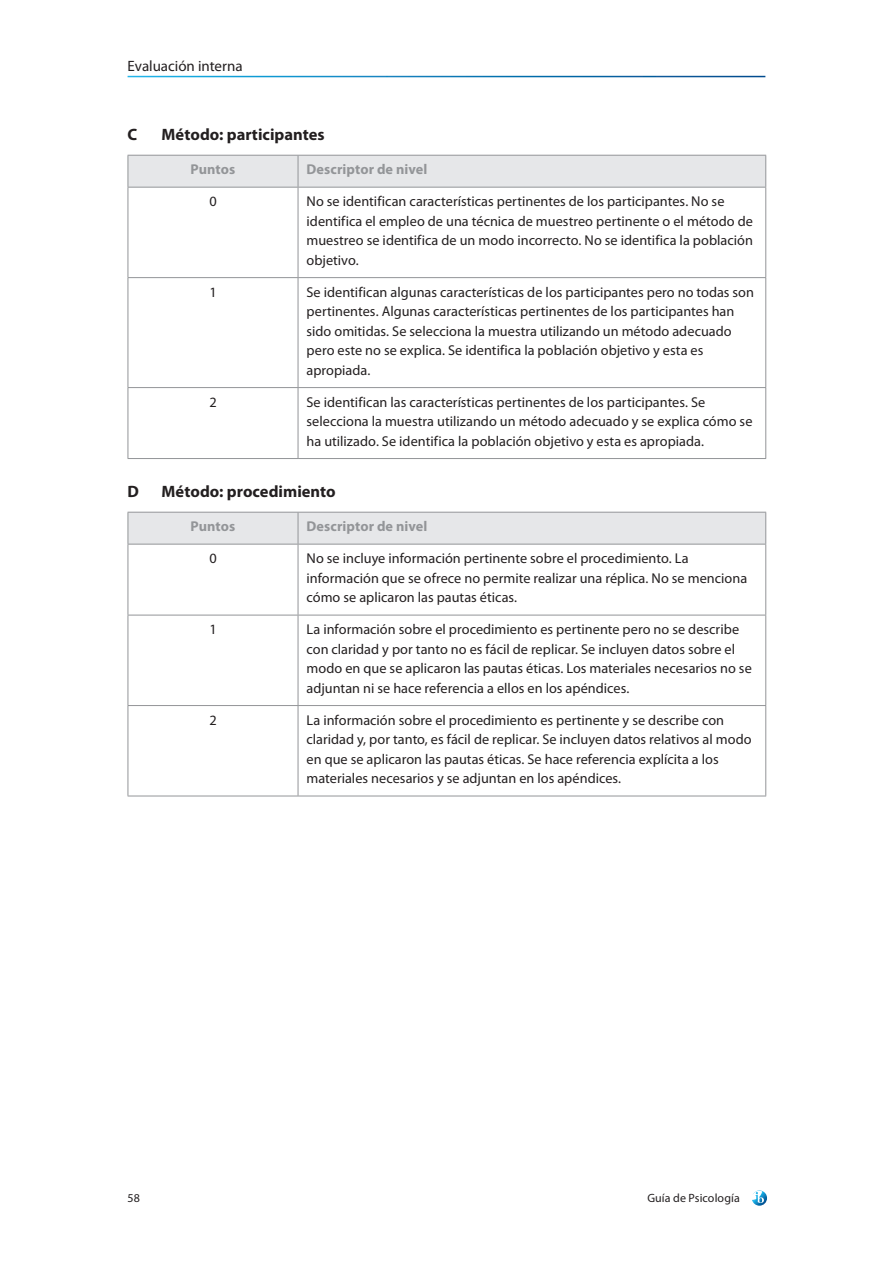
<style>
.page{position:relative;width:893px;height:1263px;background:#fff}
.page>*{position:absolute;margin:0;border:0;box-sizing:border-box;transform-origin:0 0}
.t1{font:700 16.5px "Myriad Pro";color:#231f20}
.t2{font:15px "Myriad Pro";color:#231f20}
.t3{font:14.25px/19.5px "Myriad Pro";letter-spacing:.005em;color:#231f20}
.t4{font:700 14.25px "Myriad Pro";letter-spacing:.005em;color:#939598}
.t5{font:12px "Myriad Pro";letter-spacing:.005em;color:#231f20}
</style>
<div class="page">
<svg style="left:752px;top:1190px;width:15px;height:16px"></svg>
<div style="left:129px;top:156px;width:636px;height:31px;background:#e6e7e9"></div>
<hr style="left:298px;top:156px;width:1px;height:31px;background:#939598">
<hr style="left:298px;top:188px;width:1px;height:89px;background:#939598">
<hr style="left:128px;top:277px;width:170px;height:1px;background:#939598">
<hr style="left:298px;top:277px;width:468px;height:1px;background:#939598">
<hr style="left:298px;top:278px;width:1px;height:109px;background:#939598">
<hr style="left:128px;top:387px;width:170px;height:1px;background:#939598">
<hr style="left:298px;top:387px;width:468px;height:1px;background:#939598">
<hr style="left:298px;top:388px;width:1px;height:70px;background:#939598">
<hr style="left:128px;top:188px;width:1px;height:89px;background:#939598">
<hr style="left:765px;top:188px;width:1px;height:89px;background:#939598">
<hr style="left:128px;top:278px;width:1px;height:109px;background:#939598">
<hr style="left:765px;top:278px;width:1px;height:109px;background:#939598">
<hr style="left:128px;top:388px;width:1px;height:70px;background:#939598">
<hr style="left:765px;top:388px;width:1px;height:70px;background:#939598">
<hr style="left:128px;top:458px;width:170px;height:1px;background:#939598">
<hr style="left:298px;top:458px;width:468px;height:1px;background:#939598">
<hr style="left:128px;top:155px;width:170px;height:1px;background:#939598">
<hr style="left:128px;top:156px;width:1px;height:31px;background:#939598">
<hr style="left:298px;top:155px;width:468px;height:1px;background:#939598">
<hr style="left:765px;top:156px;width:1px;height:31px;background:#939598">
<hr style="left:128px;top:187px;width:170px;height:1px;background:#939598">
<hr style="left:298px;top:187px;width:468px;height:1px;background:#939598">
<div style="left:129px;top:513px;width:636px;height:31px;background:#e6e7e9"></div>
<hr style="left:298px;top:512px;width:1px;height:32px;background:#939598">
<hr style="left:298px;top:544px;width:1px;height:71px;background:#939598">
<hr style="left:128px;top:615px;width:170px;height:1px;background:#939598">
<hr style="left:298px;top:615px;width:468px;height:1px;background:#939598">
<hr style="left:298px;top:615px;width:1px;height:90px;background:#939598">
<hr style="left:128px;top:705px;width:170px;height:1px;background:#939598">
<hr style="left:298px;top:705px;width:468px;height:1px;background:#939598">
<hr style="left:298px;top:706px;width:1px;height:90px;background:#939598">
<hr style="left:128px;top:544px;width:1px;height:71px;background:#939598">
<hr style="left:765px;top:544px;width:1px;height:71px;background:#939598">
<hr style="left:128px;top:615px;width:1px;height:90px;background:#939598">
<hr style="left:765px;top:615px;width:1px;height:90px;background:#939598">
<hr style="left:128px;top:706px;width:1px;height:90px;background:#939598">
<hr style="left:765px;top:706px;width:1px;height:90px;background:#939598">
<hr style="left:128px;top:796px;width:170px;height:1px;background:#939598">
<hr style="left:298px;top:796px;width:468px;height:1px;background:#939598">
<hr style="left:128px;top:512px;width:170px;height:1px;background:#939598">
<hr style="left:128px;top:512px;width:1px;height:32px;background:#939598">
<hr style="left:298px;top:512px;width:468px;height:1px;background:#939598">
<hr style="left:765px;top:512px;width:1px;height:32px;background:#939598">
<hr style="left:128px;top:544px;width:170px;height:1px;background:#939598">
<hr style="left:298px;top:544px;width:468px;height:1px;background:#939598">
<p class="t2" style="left:128px;top:57px;width:117px">Evaluación interna</p>
<p class="t1" style="left:128px;top:124px;width:11px">C</p>
<p class="t1" style="left:162px;top:124px;width:165px">Método: participantes</p>
<p class="t4" style="left:191px;top:160px;width:46px">Puntos</p>
<p class="t4" style="left:307px;top:160px;width:122px">Descriptor de nivel</p>
<p class="t3" style="left:209px;top:192px;width:9px">0</p>
<p class="t3" style="left:307px;top:192px;width:448px">No se identifican características pertinentes de los participantes. No se identifica el empleo de una técnica de muestreo pertinente o el método de muestreo se identifica de un modo incorrecto. No se identifica la población objetivo.</p>
<p class="t3" style="left:209px;top:282px;width:9px">1</p>
<p class="t3" style="left:307px;top:282px;width:449px">Se identifican algunas características de los participantes pero no todas son pertinentes. Algunas características pertinentes de los participantes han sido omitidas. Se selecciona la muestra utilizando un método adecuado pero este no se explica. Se identifica la población objetivo y esta es apropiada.</p>
<p class="t3" style="left:209px;top:392px;width:9px">2</p>
<p class="t3" style="left:307px;top:392px;width:447px">Se identifican las características pertinentes de los participantes. Se selecciona la muestra utilizando un método adecuado y se explica cómo se ha utilizado. Se identifica la población objetivo y esta es apropiada.</p>
<p class="t1" style="left:128px;top:481px;width:13px">D</p>
<p class="t1" style="left:162px;top:481px;width:176px">Método: procedimiento</p>
<p class="t4" style="left:191px;top:517px;width:46px">Puntos</p>
<p class="t4" style="left:307px;top:517px;width:122px">Descriptor de nivel</p>
<p class="t3" style="left:209px;top:549px;width:9px">0</p>
<p class="t3" style="left:307px;top:549px;width:442px">No se incluye información pertinente sobre el procedimiento. La información que se ofrece no permite realizar una réplica. No se menciona cómo se aplicaron las pautas éticas.</p>
<p class="t3" style="left:209px;top:619px;width:9px">1</p>
<p class="t3" style="left:307px;top:619px;width:447px">La información sobre el procedimiento es pertinente pero no se describe con claridad y por tanto no es fácil de replicar. Se incluyen datos sobre el modo en que se aplicaron las pautas éticas. Los materiales necesarios no se adjuntan ni se hace referencia a ellos en los apéndices.</p>
<p class="t3" style="left:209px;top:710px;width:9px">2</p>
<p class="t3" style="left:307px;top:710px;width:447px">La información sobre el procedimiento es pertinente y se describe con claridad y, por tanto, es fácil de replicar. Se incluyen datos relativos al modo en que se aplicaron las pautas éticas. Se hace referencia explícita a los materiales necesarios y se adjuntan en los apéndices.</p>
<p class="t5" style="left:128px;top:1190px;width:14px">58</p>
<p class="t5" style="left:647px;top:1190px;width:94px">Guía de Psicología</p>
</div>
